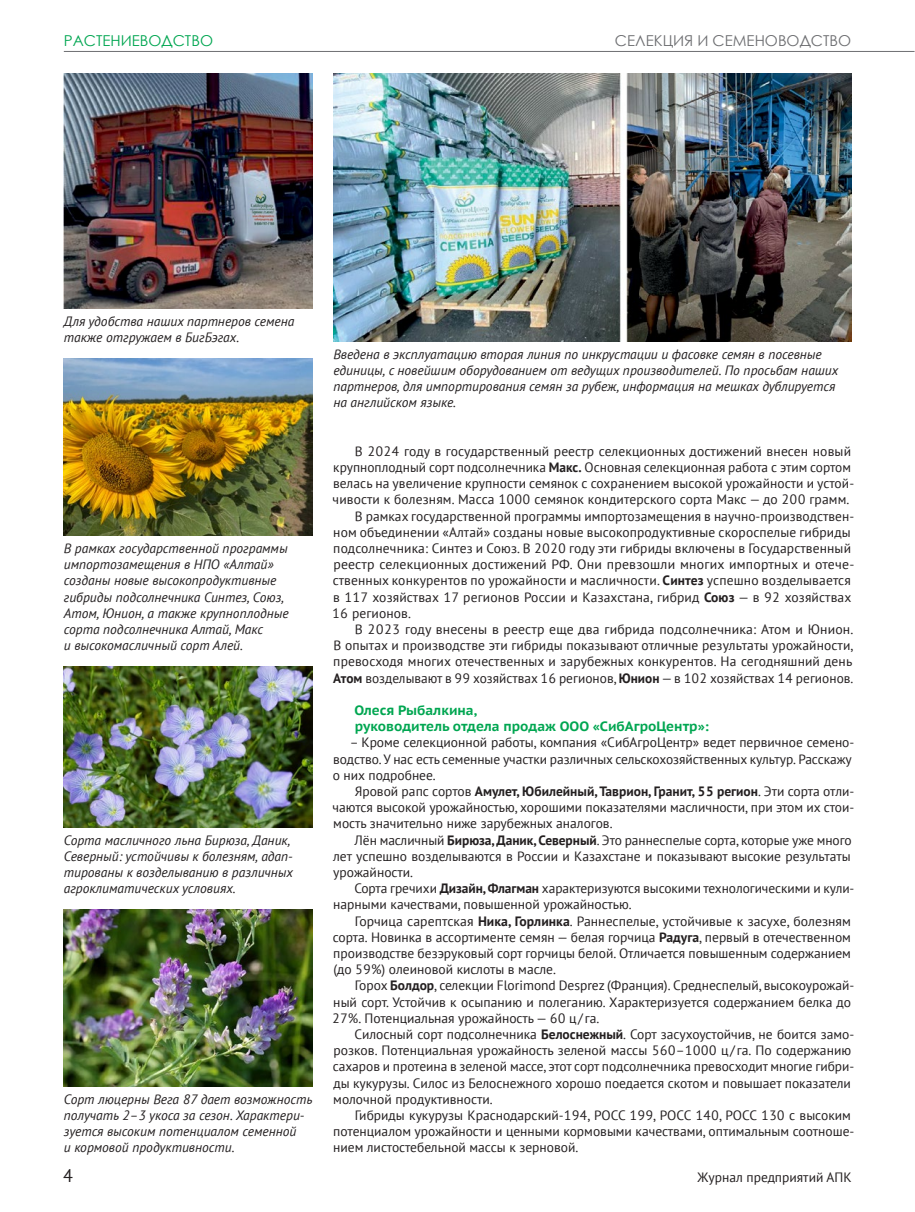
<style>
.page{position:relative;width:915px;height:1212px;background:#fff}
.page>*{position:absolute;margin:0;border:0;box-sizing:border-box;transform-origin:0 0}
.t1{font:18px "PT Sans";color:#231f20}
.t2{font:15px "Century Gothic";color:#6d6e71}
.t3{font:15px "Century Gothic";color:#00a651}
.t4{font:13.5px/16.2px "PT Sans";color:#231f20}
.t5{font:italic 13.5px/16.2px "PT Sans";color:#231f20}
.t6{font:700 13.5px/16.2px "PT Sans Caption";color:#00a651}
.s1{font-weight:700}
</style>
<div class="page">
<hr style="left:64px;top:51px;width:850px;height:1px;background:#6d6e71">
<img style="left:333px;top:74px;width:517px;height:268px">
<img style="left:64px;top:74px;width:248px;height:235px">
<img style="left:64px;top:358px;width:248px;height:178px">
<img style="left:64px;top:666px;width:248px;height:162px">
<img style="left:64px;top:909px;width:248px;height:178px">
<p class="t3" style="left:64px;top:30px;width:151px">растениеводство</p>
<p class="t2" style="left:614px;top:30px;width:237px">селекция и семеноводство</p>
<p class="t5" style="left:64px;top:313px;width:232px">Для удобства наших партнеров семена также отгружаем в БигБэгах.</p>
<p class="t5" style="left:64px;top:540px;width:226px">В рамках государственной программы импортозамещения в НПО «Алтай» созданы новые высокопродуктивные гибриды подсолнечника Синтез, Союз, Атом, Юнион, а также крупноплодные сорта подсолнечника Алтай, Макс<br>и высокомасличный сорт Алей.</p>
<p class="t5" style="left:64px;top:831px;width:231px">Сорта масличного льна Бирюза, Даник, Северный: устойчивы к болезням, адап&shy;тированы к возделыванию в различных агроклиматических условиях.</p>
<p class="t5" style="left:64px;top:1091px;width:250px">Сорт люцерны Вега 87 дает возможность получать 2–3 укоса за сезон. Характери&shy;зуется высоким потенциалом семенной<br>и кормовой продуктивности.</p>
<p class="t5" style="left:333px;top:345px;width:506px">Введена в эксплуатацию вторая линия по инкрустации и фасовке семян в посевные единицы, с новейшим оборудованием от ведущих производителей. По просьбам наших партнеров, для импортирования семян за рубеж, информация на мешках дублируется на английском языке.</p>
<p class="t4" style="left:355px;top:443px;width:497px">В 2024 году в государственный реестр селекционных достижений внесен новый</p>
<p class="t4" style="left:333px;top:459px;width:519px">крупноплодный сорт подсолнечника <span class="s1">Макс.</span> Основная селекционная работа с этим сортом</p>
<p class="t4" style="left:333px;top:475px;width:522px">велась на увеличение крупности семянок с сохранением высокой урожайности и устой-</p>
<p class="t4" style="left:332px;top:491px;width:518px">чивости к болезням. Масса 1000 семянок кондитерского сорта Макс — до 200 грамм.</p>
<p class="t4" style="left:355px;top:507px;width:501px">В рамках государственной программы импортозамещения в научно-производствен-</p>
<p class="t4" style="left:333px;top:524px;width:518px">ном объединении «Алтай» созданы новые высокопродуктивные скороспелые гибриды</p>
<p class="t4" style="left:333px;top:540px;width:519px">подсолнечника: Синтез и Союз. В 2020 году эти гибриды включены в Государственный</p>
<p class="t4" style="left:333px;top:556px;width:522px">реестр селекционных достижений РФ. Они превзошли многих импортных и отече-</p>
<p class="t4" style="left:332px;top:572px;width:519px">ственных конкурентов по урожайности и масличности. <span class="s1">Синтез</span> успешно возделывается</p>
<p class="t4" style="left:333px;top:588px;width:519px">в 117 хозяйствах 17 регионов России и Казахстана, гибрид <span class="s1">Союз</span> — в 92 хозяйствах</p>
<p class="t4" style="left:332px;top:605px;width:80px">16 регионов.</p>
<p class="t4" style="left:355px;top:621px;width:500px">В 2023 году внесены в реестр еще два гибрида подсолнечника: Атом и Юнион.</p>
<p class="t4" style="left:333px;top:637px;width:521px">В опытах и производстве эти гибриды показывают отличные результаты урожайности,</p>
<p class="t4" style="left:333px;top:653px;width:520px">превосходя многих отечественных и зарубежных конкурентов. На сегодняшний день</p>
<p class="t4" style="left:333px;top:669px;width:521px"><span class="s1">Атом</span> возделывают в 99 хозяйствах 16 регионов, <span class="s1">Юнион</span> — в 102 хозяйствах 14 регионов.</p>
<p class="t6" style="left:354px;top:702px;width:356px">Олеся Рыбалкина,<br>руководитель отдела продаж ООО «СибАгроЦентр»:</p>
<p class="t4" style="left:332px;top:734px;width:523px;text-indent:17px">– Кроме селекционной работы, компания «СибАгроЦентр» ведет первичное семено&shy;водство. У нас есть семенные участки различных сельскохозяйственных культур. Расскажу о них подробнее.</p>
<p class="t4" style="left:332px;top:783px;width:523px;text-align:justify;text-indent:22px">Яровой рапс сортов <span class="s1">Амулет, Юбилейный, Таврион, Гранит, 55 регион</span>. Эти сорта отли&shy;чаются высокой урожайностью, хорошими показателями масличности, при этом их стои&shy;мость значительно ниже зарубежных аналогов.</p>
<p class="t4" style="left:333px;top:831px;width:520px;text-align:justify;text-indent:21px">Лён масличный <span class="s1">Бирюза, Даник, Северный</span>. Это раннеспелые сорта, которые уже много лет успешно возделываются в России и Казахстане и показывают высокие результаты урожайности.</p>
<p class="t4" style="left:333px;top:880px;width:522px;text-indent:21px">Сорта гречихи <span class="s1">Дизайн, Флагман</span> характеризуются высокими технологическими и кули&shy;нарными качествами, повышенной урожайностью.</p>
<p class="t4" style="left:332px;top:912px;width:519px;text-align:justify;text-indent:22px">Горчица сарептская <span class="s1">Ника, Горлинка</span>. Раннеспелые, устойчивые к засухе, болезням сорта. Новинка в ассортименте семян — белая горчица <span class="s1">Радуга</span>, первый в отечественном производстве безэруковый сорт горчицы белой. Отличается повышенным содержанием (до 59%) олеиновой кислоты в масле.</p>
<p class="t4" style="left:332px;top:977px;width:523px;text-indent:23px">Горох <span class="s1">Болдор</span>, селекции Florimond Desprez (Франция). Среднеспелый, высокоурожай&shy;ный сорт. Устойчив к осыпанию и полеганию. Характеризуется содержанием белка до<br>27%. Потенциальная урожайность — 60 ц/га.</p>
<p class="t4" style="left:332px;top:1026px;width:523px;text-indent:22px">Силосный сорт подсолнечника <span class="s1">Белоснежный</span>. Сорт засухоустойчив, не боится замо&shy;розков. Потенциальная урожайность зеленой массы 560–1000 ц/га. По содержанию сахаров и протеина в зеленой массе, этот сорт подсолнечника превосходит многие гибри&shy;ды кукурузы. Силос из Белоснежного хорошо поедается скотом и повышает показатели молочной продуктивности.</p>
<p class="t4" style="left:333px;top:1107px;width:522px;text-indent:22px">Гибриды кукурузы Краснодарский-194, РОСС 199, РОСС 140, РОСС 130 с высоким потенциалом урожайности и ценными кормовыми качествами, оптимальным соотноше&shy;нием листостебельной массы к зерновой.</p>
<h1 class="t1" style="left:63px;top:1164px;width:12px">4</h1>
<p class="t4" style="left:697px;top:1169px;width:155px">Журнал предприятий АПК</p>
</div>
